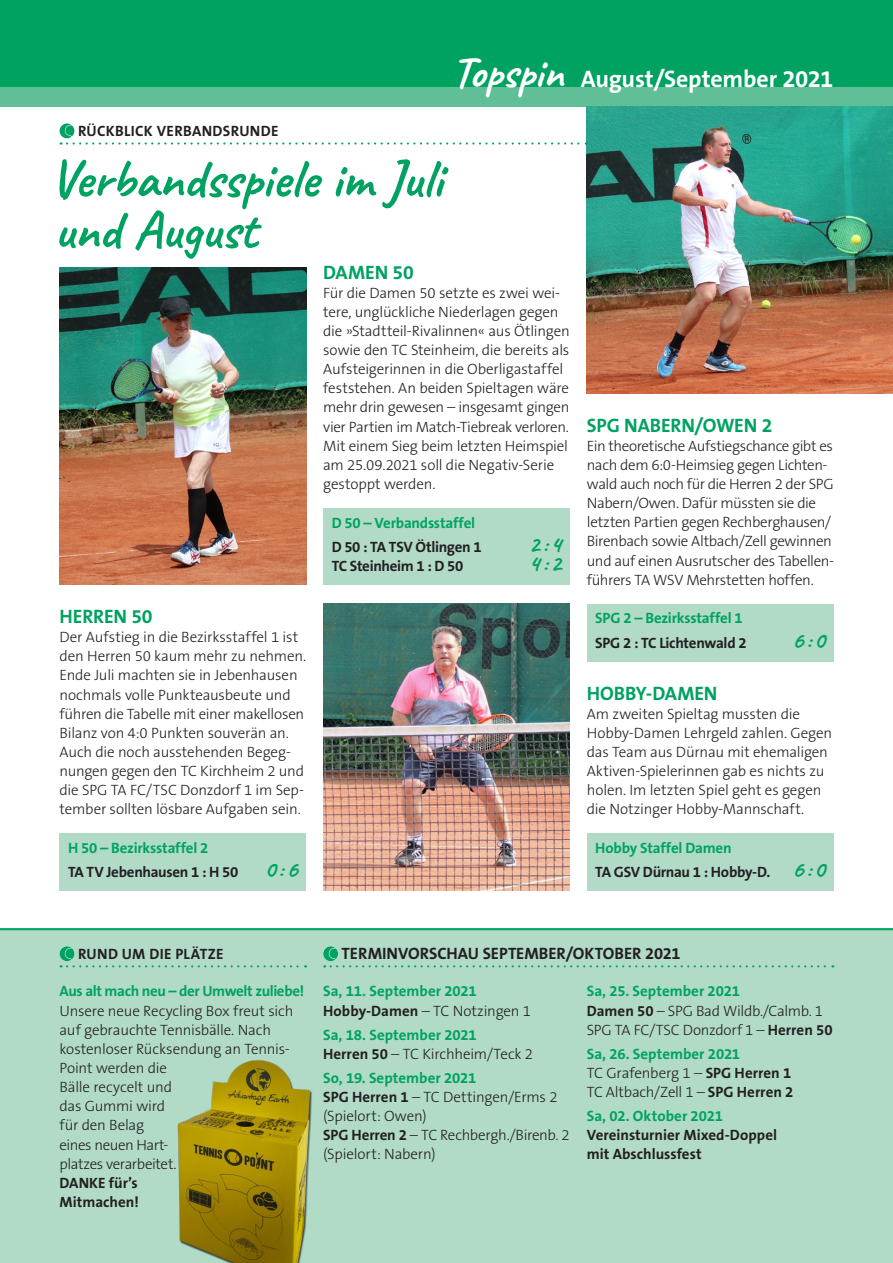
<style>
.page{position:relative;width:893px;height:1263px;background:#fff}
.page>*{position:absolute;margin:0;border:0;box-sizing:border-box;transform-origin:0 0}
.t1{font:700 54px/51px "Caveat";letter-spacing:-.005em;color:#00a261}
.t2{font:700 24px "The Sans B7";letter-spacing:-.01em;color:#fff}
.t3{font:700 24px "Caveat";color:#00a261}
.Copy_10pt_Raster{font:700 19.5px "The Sans B7";letter-spacing:-.005em;color:#00a261}
.t4{font:700 16.5px "The Sans B7";color:#231f20}
.Copy_10pt_Raster-2{font:300 15px/19.2px "The Sans B3";letter-spacing:-.015em;color:#231f20}
.Copy_10pt_Raster-3{font:700 15px/19.2px "The Sans B7";letter-spacing:-.015em;color:#00a261}
.Copy_10pt_Raster-4{font:700 15px/19.2px "The Sans B7";letter-spacing:-.005em;color:#231f20}
.Copy_10pt_Raster-5{font:700 15px "The Sans B7";letter-spacing:-.025em;color:#231f20}
.Copy_10pt_Raster-6{font:700 15px "The Sans B7";letter-spacing:.02em;color:#231f20}
.Copy_10pt_Raster-7{font:700 15px "The Sans B7";letter-spacing:.025em;color:#231f20}
.s1{font-family:"Caveat";font-size:45px}
.s2{font-family:"Caveat";font-size:24px;color:#00a261}
.s3{font-family:"The Sans B7";font-weight:700}
.s4{color:#231f20}
.s5{font-family:"The Sans B3";font-weight:300;color:#231f20}
.s6{font-family:"The Sans B7";font-weight:700;color:#00a261}
.s7{color:#00a261}
</style>
<div class="page">
<div style="left:0;top:0;width:893px;height:87px;background:#00a261"></div>
<div style="left:0;top:87px;width:893px;height:19px;background:#60bf97"></div>
<div style="left:0;top:929px;width:893px;height:334px;background:#b1dbc7"></div>
<hr style="left:0;top:928px;width:893px;height:2px;background:#00a261">
<img style="left:323px;top:604px;width:247px;height:287px">
<img style="left:587px;top:106px;width:306px;height:287px">
<img style="left:60px;top:268px;width:246px;height:317px">
<img style="left:177px;top:1060px;width:135px;height:203px">
<svg style="left:331px;top:965px;width:502px;height:2px"></svg>
<img style="left:323px;top:946px;width:15px;height:15px;border-radius:7px">
<div style="left:60px;top:833px;width:246px;height:58px;background:#b1dbc7"></div>
<svg style="left:61px;top:142px;width:526px;height:3px"></svg>
<img style="left:60px;top:123px;width:14px;height:15px;border-radius:7px">
<div style="left:323px;top:508px;width:247px;height:77px;background:#b1dbc7"></div>
<div style="left:587px;top:833px;width:246px;height:58px;background:#b1dbc7"></div>
<div style="left:587px;top:604px;width:246px;height:57px;background:#b1dbc7"></div>
<svg style="left:61px;top:965px;width:245px;height:2px"></svg>
<img style="left:60px;top:946px;width:14px;height:15px;border-radius:7px">
<p class="t2" style="left:452px;top:66px;width:383px"><span class="s1">Topspin</span> August/September 2021</p>
<p class="Copy_10pt_Raster-6" style="left:78px;top:123px;width:202px">RÜCKBLICK VERBANDSRUNDE</p>
<p class="t1" style="left:49px;top:153px;width:395px">Verbandsspiele im Juli und August</p>
<p class="Copy_10pt_Raster" style="left:323px;top:262px;width:92px">DAMEN 50</p>
<p class="Copy_10pt_Raster-2" style="left:323px;top:284px;width:248px">Für die Damen 50 setzte es zwei wei&shy;tere, unglückliche Niederlagen gegen die »Stadtteil-Rivalinnen« aus Ötlingen sowie den TC Steinheim, die bereits als Aufsteigerinnen in die Oberligastaffel feststehen. An beiden Spieltagen wäre mehr drin gewesen – insgesamt gingen vier Partien im Match-Tiebreak verloren.<br>Mit einem Sieg beim letzten Heimspiel am 25.09.2021 soll die Negativ-Serie gestoppt werden.</p>
<p class="Copy_10pt_Raster" style="left:60px;top:606px;width:95px">HERREN 50</p>
<p class="Copy_10pt_Raster-2" style="left:60px;top:628px;width:248px">Der Aufstieg in die Bezirksstaffel 1 ist den Herren 50 kaum mehr zu nehmen.<br>Ende Juli machten sie in Jebenhausen nochmals volle Punkteausbeute und führen die Tabelle mit einer makellosen Bilanz von 4:0 Punkten souverän an.<br>Auch die noch ausstehenden Begeg&shy;nungen gegen den TC Kirchheim 2 und die SPG TA FC/TSC Donzdorf 1 im Sep&shy;tember sollten lösbare Aufgaben sein.</p>
<p class="Copy_10pt_Raster-3" style="left:68px;top:839px;width:142px">H 50 – Bezirksstaffel 2</p>
<p class="Copy_10pt_Raster-4" style="left:68px;top:863px;width:231px">TA TV Jebenhausen 1 : H 50 <span class="s2">0 : 6</span></p>
<p class="Copy_10pt_Raster-3" style="left:332px;top:513px;width:145px">D 50 – Verbandsstaffel</p>
<p class="Copy_10pt_Raster-5" style="left:332px;top:539px;width:152px">D 50 : TA TSV Ötlingen 1</p>
<p class="t3" style="left:529px;top:529px;width:34px">2:4</p>
<p class="Copy_10pt_Raster-5" style="left:332px;top:558px;width:133px">TC Steinheim 1 : D 50</p>
<p class="t3" style="left:529px;top:548px;width:34px">4:2</p>
<p class="Copy_10pt_Raster" style="left:587px;top:415px;width:187px">SPG NABERN/OWEN 2</p>
<p class="Copy_10pt_Raster-2" style="left:587px;top:437px;width:249px">Ein theoretische Aufstiegschance gibt es nach dem 6:0-Heimsieg gegen Lichten&shy;wald auch noch für die Herren 2 der SPG Nabern/Owen. Dafür müssten sie die letzten Partien gegen Rechberghausen/ Birenbach sowie Altbach/Zell gewinnen und auf einen Ausrutscher des Tabellen&shy;führers TA WSV Mehrstetten hoffen.</p>
<p class="Copy_10pt_Raster-3" style="left:595px;top:609px;width:149px">SPG 2 – Bezirksstaffel 1</p>
<p class="Copy_10pt_Raster-4" style="left:595px;top:633px;width:153px">SPG 2 : TC Lichtenwald 2</p>
<p class="t3" style="left:792px;top:625px;width:34px">6:0</p>
<p class="Copy_10pt_Raster" style="left:587px;top:683px;width:132px">HOBBY-DAMEN</p>
<p class="Copy_10pt_Raster-2" style="left:587px;top:705px;width:247px">Am zweiten Spieltag mussten die Hobby-Damen Lehrgeld zahlen. Gegen das Team aus Dürnau mit ehemaligen Aktiven-Spielerinnen gab es nichts zu holen. Im letzten Spiel geht es gegen die Notzinger Hobby-Mannschaft.</p>
<p class="Copy_10pt_Raster-3" style="left:595px;top:839px;width:138px">Hobby Staffel Damen</p>
<p class="Copy_10pt_Raster-5" style="left:595px;top:864px;width:231px">TA GSV Dürnau 1 : Hobby-D. <span class="s2">6 : 0</span></p>
<p class="Copy_10pt_Raster-7" style="left:78px;top:946px;width:147px">RUND UM DIE PLÄTZE</p>
<p class="Copy_10pt_Raster-3" style="left:60px;top:982px;width:246px">Aus alt mach neu – der Umwelt zuliebe!</p>
<p class="Copy_10pt_Raster-2" style="left:60px;top:1001px;width:235px">Unsere neue Recycling Box freut sich auf gebrauchte Tennisbälle. Nach kostenloser Rücksendung an Tennis-<br>Point werden die<br>Bälle recycelt und<br>das Gummi wird<br>für den Belag<br>eines neuen Hart-<br>platzes verarbeitet.<br><span class="s3">DANKE für’s<br>Mitmachen!</span></p>
<p class="t4" style="left:342px;top:945px;width:340px">TERMINVORSCHAU SEPTEMBER/OKTOBER 2021</p>
<p class="Copy_10pt_Raster-3" style="left:323px;top:982px;width:209px">Sa, 11. September 2021<br><span class="s4">Hobby-Damen</span> <span class="s5">– TC Notzingen 1</span></p>
<p class="Copy_10pt_Raster-3" style="left:323px;top:1025px;width:211px">Sa, 18. September 2021<br><span class="s4">Herren 50</span> <span class="s5">– TC Kirchheim/Teck 2</span></p>
<p class="Copy_10pt_Raster-2" style="left:323px;top:1068px;width:248px"><span class="s6">So, 19. September 2021<br></span><span class="s3">SPG Herren 1</span> – TC Dettingen/Erms 2 (Spielort: Owen)<br><span class="s3">SPG Herren 2</span> – TC Rechbergh./Birenb. 2 (Spielort: Nabern)</p>
<p class="Copy_10pt_Raster-2" style="left:587px;top:982px;width:247px"><span class="s6">Sa, 25. September 2021<br></span><span class="s3">Damen 50</span> – SPG Bad Wildb./Calmb. 1<br>SPG TA FC/TSC Donzdorf 1 – <span class="s3">Herren 50</span></p>
<p class="Copy_10pt_Raster-2" style="left:587px;top:1044px;width:208px"><span class="s6">Sa, 26. September 2021<br></span>TC Grafenberg 1 – <span class="s3">SPG Herren 1<br></span>TC Altbach/Zell 1 – <span class="s3">SPG Herren 2</span></p>
<p class="Copy_10pt_Raster-4" style="left:587px;top:1107px;width:192px"><span class="s7">Sa, 02. Oktober 2021<br></span>Vereinsturnier Mixed-Doppel mit Abschlussfest</p>
</div>
